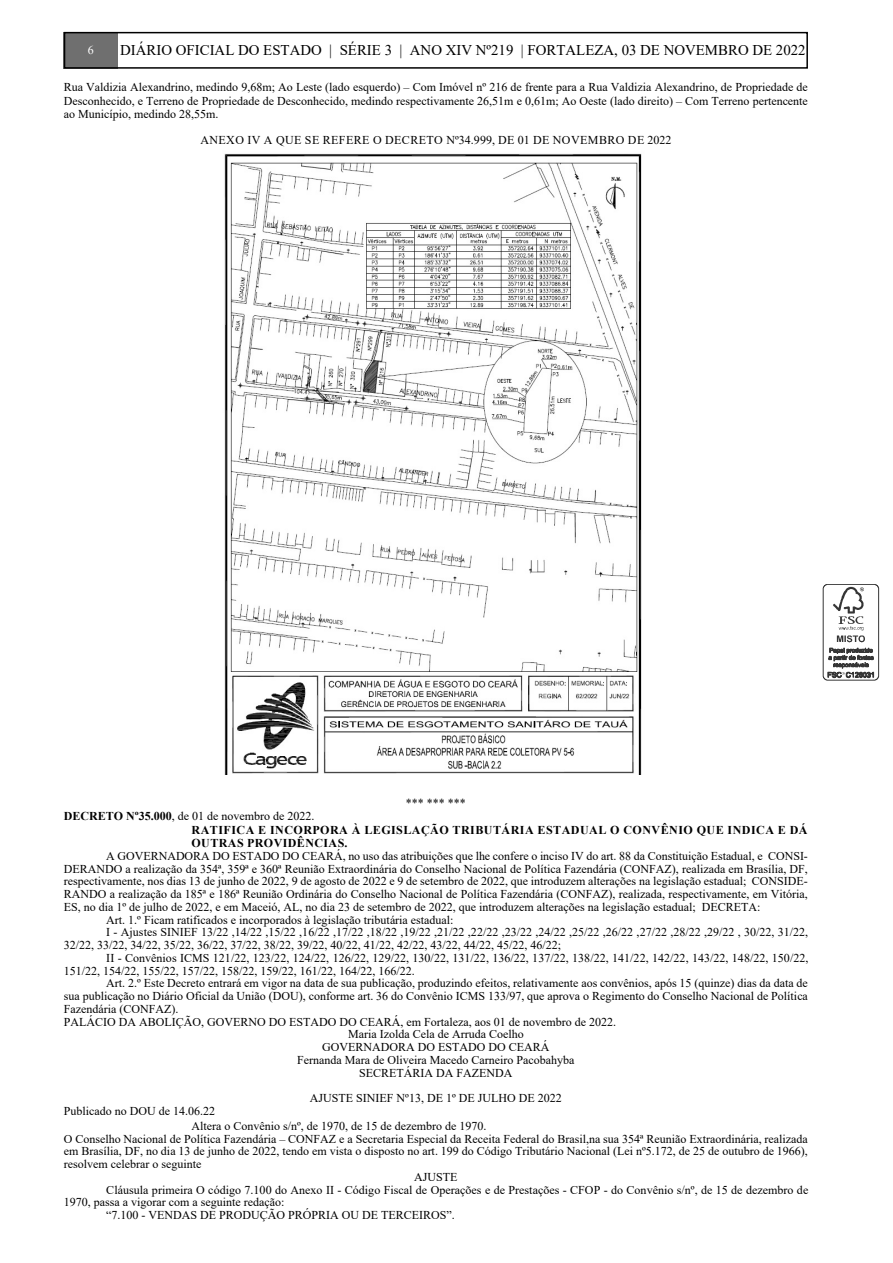
<style>
.page{position:relative;width:893px;height:1263px;background:#fff}
.page>*{position:absolute;margin:0;border:0;box-sizing:border-box;transform-origin:0 0}
.t1{font:14.85px "Times New Roman";color:#000}
.t2{font:12px/13.5px "Times New Roman";color:#000;text-align:justify}
.t3{font:700 12px/14.9px "Times New Roman";letter-spacing:.04em;color:#000}
.t4{font:12px "Times New Roman";letter-spacing:.035em;color:#000}
.t5{font:12px "Times New Roman";color:#fff}
.s1{font-weight:400}
</style>
<div class="page">
<div style="left:64px;top:32px;width:54px;height:37px;background:#6f6f6f"></div>
<div style="left:64px;top:32px;width:744px;height:37px;border:2px solid #000"></div>
<svg style="left:823px;top:584px;width:56px;height:96px"></svg>
<img style="left:224px;top:153px;width:418px;height:622px">
<p class="t5" style="left:88px;top:42px;width:7px">6</p>
<p class="t1" style="left:120px;top:40px;width:687px">DIÁRIO OFICIAL DO ESTADO | SÉRIE 3 | ANO XIV Nº219 | FORTALEZA, 03 DE NOVEMBRO DE 2022</p>
<p class="t2" style="left:64px;top:80px;width:746px">Rua Valdizia Alexandrino, medindo 9,68m; Ao Leste (lado esquerdo) – Com Imóvel nº 216 de frente para a Rua Valdizia Alexandrino, de Propriedade de Desconhecido, e Terreno de Propriedade de Desconhecido, medindo respectivamente 26,51m e 0,61m; Ao Oeste (lado direito) – Com Terreno pertencente ao Município, medindo 28,55m.</p>
<p class="t4" style="left:200px;top:131px;width:473px">ANEXO IV A QUE SE REFERE O DECRETO Nº34.999, DE 01 DE NOVEMBRO DE 2022</p>
<p class="t2" style="left:406px;top:796px;width:61px">*** *** ***</p>
<p class="t3" style="left:192px;top:808px;width:617px;text-indent:-128px">DECRETO Nº35.000<span class="s1">, de 01 de novembro de 2022.<br></span>RATIFICA E INCORPORA À LEGISLAÇÃO TRIBUTÁRIA ESTADUAL O CONVÊNIO QUE INDICA E DÁ</p>
<p class="t3" style="left:192px;top:835px;width:158px">OUTRAS PROVIDÊNCIAS.</p>
<p class="t2" style="left:106px;top:849px;width:703px">A GOVERNADORA DO ESTADO DO CEARÁ, no uso das atribuições que lhe confere o inciso IV do art. 88 da Constituição Estadual, e CONSI-</p>
<p class="t2" style="left:64px;top:861px;width:746px">DERANDO a realização da 354ª, 359ª e 360ª Reunião Extraordinária do Conselho Nacional de Política Fazendária (CONFAZ), realizada em Brasília, DF,</p>
<p class="t2" style="left:64px;top:874px;width:746px">respectivamente, nos dias 13 de junho de 2022, 9 de agosto de 2022 e 9 de setembro de 2022, que introduzem alterações na legislação estadual; CONSIDE-</p>
<p class="t2" style="left:64px;top:887px;width:745px">RANDO a realização da 185ª e 186ª Reunião Ordinária do Conselho Nacional de Política Fazendária (CONFAZ), realizada, respectivamente, em Vitória,</p>
<p class="t2" style="left:64px;top:900px;width:698px">ES, no dia 1º de julho de 2022, e em Maceió, AL, no dia 23 de setembro de 2022, que introduzem alterações na legislação estadual; DECRETA:</p>
<p class="t2" style="left:106px;top:912px;width:349px">Art. 1.º Ficam ratificados e incorporados à legislação tributária estadual:</p>
<p class="t2" style="left:106px;top:925px;width:703px">I - Ajustes SINIEF 13/22 ,14/22 ,15/22 ,16/22 ,17/22 ,18/22 ,19/22 ,21/22 ,22/22 ,23/22 ,24/22 ,25/22 ,26/22 ,27/22 ,28/22 ,29/22 , 30/22, 31/22,</p>
<p class="t2" style="left:64px;top:938px;width:499px">32/22, 33/22, 34/22, 35/22, 36/22, 37/22, 38/22, 39/22, 40/22, 41/22, 42/22, 43/22, 44/22, 45/22, 46/22;</p>
<p class="t2" style="left:106px;top:951px;width:704px">II - Convênios ICMS 121/22, 123/22, 124/22, 126/22, 129/22, 130/22, 131/22, 136/22, 137/22, 138/22, 141/22, 142/22, 143/22, 148/22, 150/22,</p>
<p class="t2" style="left:64px;top:963px;width:353px">151/22, 154/22, 155/22, 157/22, 158/22, 159/22, 161/22, 164/22, 166/22.</p>
<p class="t2" style="left:106px;top:976px;width:703px">Art. 2.º Este Decreto entrará em vigor na data de sua publicação, produzindo efeitos, relativamente aos convênios, após 15 (quinze) dias da data de</p>
<p class="t2" style="left:64px;top:989px;width:746px">sua publicação no Diário Oficial da União (DOU), conforme art. 36 do Convênio ICMS 133/97, que aprova o Regimento do Conselho Nacional de Política</p>
<p class="t2" style="left:64px;top:1002px;width:116px">Fazendária (CONFAZ).</p>
<p class="t2" style="left:64px;top:1014px;width:554px">PALÁCIO DA ABOLIÇÃO, GOVERNO DO ESTADO DO CEARÁ, em Fortaleza, aos 01 de novembro de 2022.</p>
<p class="t2" style="left:348px;top:1027px;width:177px">Maria Izolda Cela de Arruda Coelho</p>
<p class="t2" style="left:322px;top:1040px;width:229px">GOVERNADORA DO ESTADO DO CEARÁ</p>
<p class="t2" style="left:297px;top:1053px;width:279px">Fernanda Mara de Oliveira Macedo Carneiro Pacobahyba</p>
<p class="t2" style="left:359px;top:1065px;width:155px">SECRETÁRIA DA FAZENDA</p>
<p class="t2" style="left:310px;top:1091px;width:253px">AJUSTE SINIEF Nº13, DE 1º DE JULHO DE 2022</p>
<p class="t2" style="left:191px;top:1103px;width:297px;line-height:14.9px;text-indent:-128px">Publicado no DOU de 14.06.22<br>Altera o Convênio s/nº, de 1970, de 15 de dezembro de 1970.</p>
<p class="t2" style="left:64px;top:1131px;width:746px">O Conselho Nacional de Política Fazendária – CONFAZ e a Secretaria Especial da Receita Federal do Brasil,na sua 354ª Reunião Extraordinária, realizada</p>
<p class="t2" style="left:64px;top:1144px;width:746px">em Brasília, DF, no dia 13 de junho de 2022, tendo em vista o disposto no art. 199 do Código Tributário Nacional (Lei nº5.172, de 25 de outubro de 1966),</p>
<p class="t2" style="left:64px;top:1157px;width:139px">resolvem celebrar o seguinte</p>
<p class="t2" style="left:414px;top:1170px;width:45px">AJUSTE</p>
<p class="t2" style="left:106px;top:1182px;width:704px">Cláusula primeira O código 7.100 do Anexo II - Código Fiscal de Operações e de Prestações - CFOP - do Convênio s/nº, de 15 de dezembro de</p>
<p class="t2" style="left:64px;top:1195px;width:222px">1970, passa a vigorar com a seguinte redação:</p>
<p class="t2" style="left:106px;top:1208px;width:350px">“7.100 - VENDAS DE PRODUÇÃO PRÓPRIA OU DE TERCEIROS”.</p>
</div>
